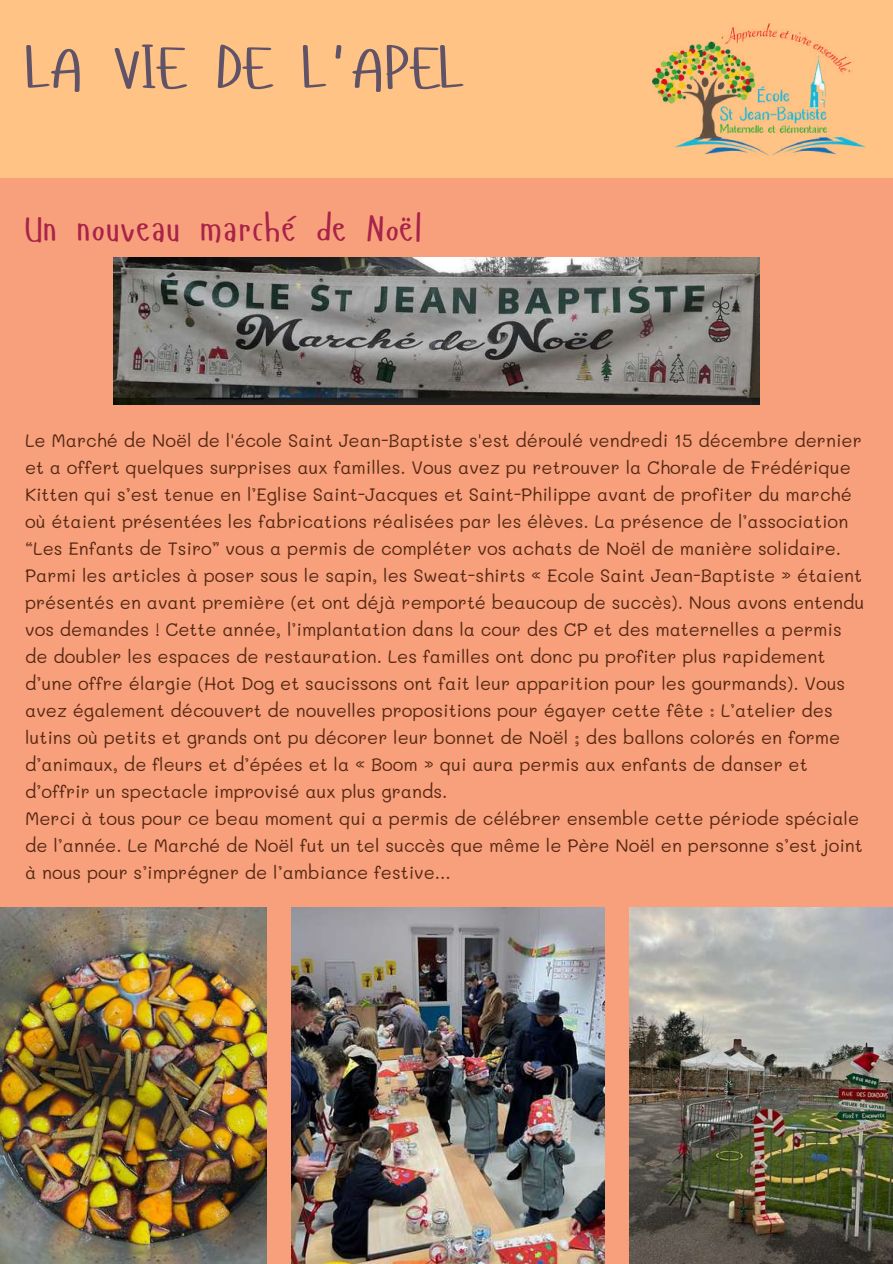
<style>
.page{position:relative;width:893px;height:1264px;background:#fff}
.page>*{position:absolute;margin:0;border:0;box-sizing:border-box;transform-origin:0 0}
.t1{font:60px "Hangyaboly";color:#605368}
.t2{font:36px "Hangyaboly";letter-spacing:.02em;color:#a82349}
.t3{font:18px/27px "Mali";color:#542814}
</style>
<div class="page">
<div style="left:0;top:0;width:892px;height:1263px;background:#ffc485"></div>
<div style="left:0;top:178px;width:892px;height:1085px;background:#f8a07b"></div>
<img style="left:652px;top:23px;width:213px;height:132px">
<img style="left:113px;top:258px;width:646px;height:146px">
<img style="left:0;top:907px;width:267px;height:356px">
<img style="left:292px;top:907px;width:313px;height:356px">
<img style="left:629px;top:907px;width:263px;height:356px">
<h1 class="t1" style="left:25px;top:29px;width:439px">LA VIE DE L'APEL</h1>
<h2 class="t2" style="left:25px;top:205px;width:399px">Un nouveau marché de Noël</h2>
<p class="t3" style="left:25px;top:426px;width:840px">Le Marché de Noël de l'école Saint Jean-Baptiste s'est déroulé vendredi 15 décembre dernier et a offert quelques surprises aux familles. Vous avez pu retrouver la Chorale de Frédérique Kitten qui s’est tenue en l’Eglise Saint-Jacques et Saint-Philippe avant de profiter du marché où étaient présentées les fabrications réalisées par les élèves. La présence de l’association “Les Enfants de Tsiro” vous a permis de compléter vos achats de Noël de manière solidaire.<br>Parmi les articles à poser sous le sapin, les Sweat-shirts « Ecole Saint Jean-Baptiste » étaient présentés en avant première (et ont déjà remporté beaucoup de succès). Nous avons entendu vos demandes ! Cette année, l’implantation dans la cour des CP et des maternelles a permis de doubler les espaces de restauration. Les familles ont donc pu profiter plus rapidement d’une offre élargie (Hot Dog et saucissons ont fait leur apparition pour les gourmands). Vous avez également découvert de nouvelles propositions pour égayer cette fête : L’atelier des lutins où petits et grands ont pu décorer leur bonnet de Noël ; des ballons colorés en forme d’animaux, de fleurs et d’épées et la « Boom » qui aura permis aux enfants de danser et d’offrir un spectacle improvisé aux plus grands.<br>Merci à tous pour ce beau moment qui a permis de célébrer ensemble cette période spéciale de l’année. Le Marché de Noël fut un tel succès que même le Père Noël en personne s’est joint à nous pour s’imprégner de l’ambiance festive...</p>
</div>
